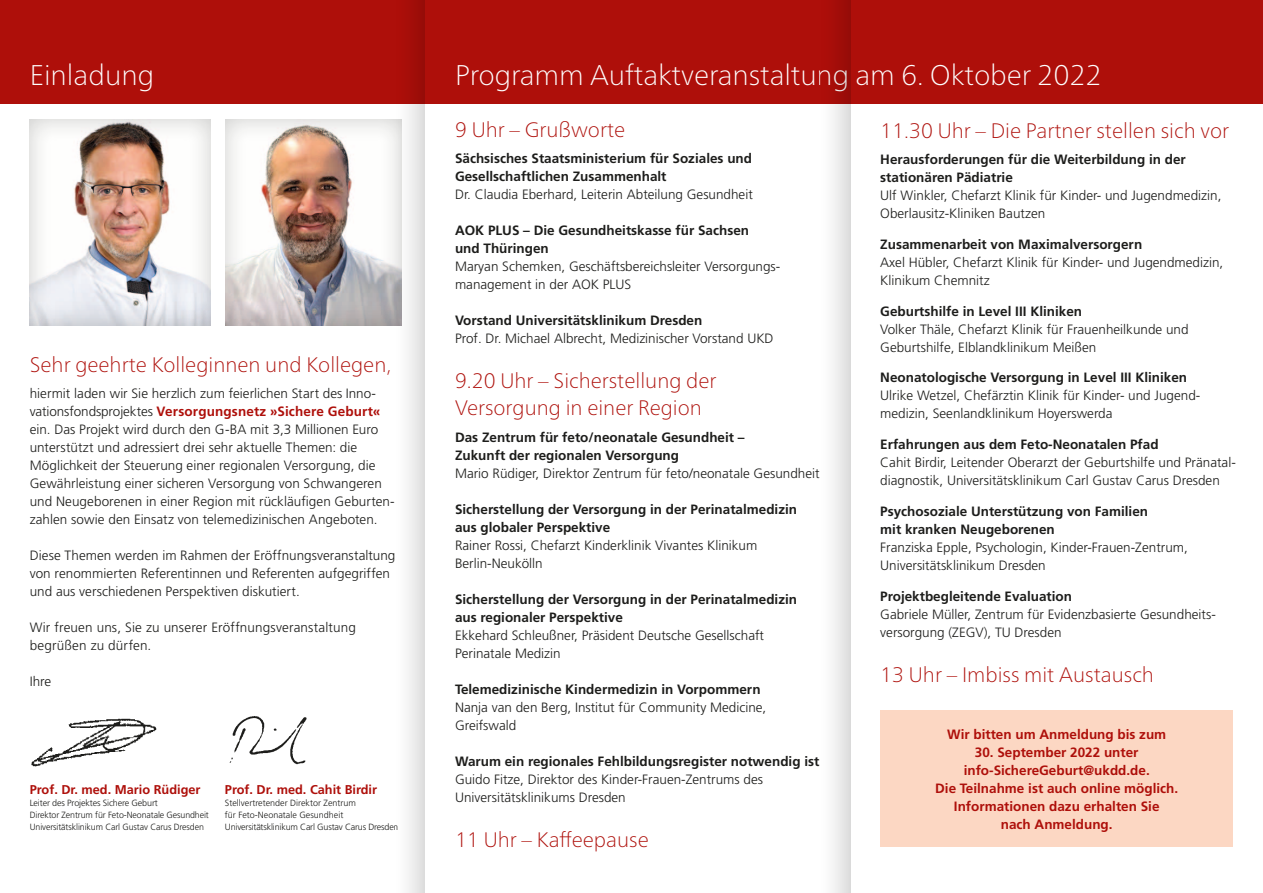
<style>
.page{position:relative;width:1263px;height:893px;background:#fff}
.page>*{position:absolute;margin:0;border:0;box-sizing:border-box;transform-origin:0 0}
.t1{font:100 28.5px "Frutiger Neue LT Pro";letter-spacing:-.005em;color:#fff}
.t2{font:100 21px/27px "Frutiger Neue LT Pro";color:#ae0f0a}
.t3{font:300 13.5px/18px "Frutiger LT";color:#1d1d1b}
.t4{font:700 13.5px/18px "Frutiger LT";color:#1d1d1b}
.t5{font:700 13.5px/18px "Frutiger LT";color:#ae0f0a;text-align:center}
.t6{font:700 12.75px "Frutiger LT";color:#ae0f0a}
.t7{font:300 9px/12px "Frutiger LT";letter-spacing:-.01em;color:#1d1d1b}
.s1{font-weight:700;color:#ae0f0a}
</style>
<div class="page">
<div style="left:0;top:0;width:1263px;height:103px;background:#ae0f0a"></div>
<img style="left:31px;top:718px;width:126px;height:49px">
<img style="left:229px;top:716px;width:78px;height:49px">
<div style="left:30px;top:119px;width:183px;height:209px;background:#1d1d1b;opacity:.22"></div>
<div style="left:880px;top:711px;width:353px;height:136px;background:#fcd7c3"></div>
<div style="left:224px;top:119px;width:179px;height:208px;background:#1d1d1b;opacity:.22"></div>
<svg style="left:821px;top:0;width:29px;height:893px"></svg>
<svg style="left:395px;top:0;width:30px;height:893px"></svg>
<h1 class="t1" style="left:30px;top:58px;width:126px">Einladung</h1>
<h1 class="t1" style="left:455px;top:58px;width:648px">Programm Auftaktveranstaltung am 6. Oktober 2022</h1>
<h2 class="t2" style="left:30px;top:351px;width:363px">Sehr geehrte Kolleginnen und Kollegen,</h2>
<p class="t3" style="left:30px;top:385px;width:367px">hiermit laden wir Sie herzlich zum feierlichen Start des Inno&shy;vationsfondsprojektes <span class="s1">Versorgungsnetz »Sichere -Geburt« </span>ein. Das Projekt wird durch den G-BA mit 3,3 Millionen Euro unterstützt und adressiert drei sehr aktuelle Themen: die Möglichkeit der Steuerung einer regionalen Versorgung, die Gewährleistung einer sicheren Versorgung von Schwangeren und Neugeborenen in einer Region mit rückläufigen Geburten&shy;zahlen sowie den Einsatz von telemedizinischen Angeboten.</p>
<p class="t3" style="left:30px;top:547px;width:367px">Diese Themen werden im Rahmen der Eröffnungsveranstaltung von renommierten Referentinnen und Referenten aufgegriffen und aus verschiedenen Perspektiven diskutiert.</p>
<p class="t3" style="left:30px;top:619px;width:328px">Wir freuen uns, Sie zu unserer Eröffnungsveranstaltung begrüßen zu dürfen.</p>
<p class="t3" style="left:30px;top:673px;width:23px">Ihre</p>
<p class="t6" style="left:30px;top:782px;width:172px">Prof. Dr. med. Mario Rüdiger</p>
<p class="t7" style="left:30px;top:797px;width:181px">Leiter des Projektes Sichere Geburt<br>Direktor Zentrum für Feto-Neonatale Gesundheit<br>Universitätsklinikum Carl Gustav Carus Dresden</p>
<p class="t6" style="left:225px;top:782px;width:154px">Prof. Dr. med. Cahit Birdir</p>
<p class="t7" style="left:225px;top:797px;width:175px">Stellvertretender Direktor Zentrum<br>für Feto-Neonatale Gesundheit<br>Universitätsklinikum Carl Gustav Carus Dresden</p>
<h2 class="t2" style="left:455px;top:116px;width:172px">9 Uhr – Grußworte</h2>
<p class="t4" style="left:455px;top:149px;width:299px">Sächsisches Staatsministerium für Soziales und<br>Gesellschaftlichen Zusammenhalt</p>
<p class="t3" style="left:455px;top:186px;width:299px">Dr. Claudia Eberhard, Leiterin Abteilung Gesundheit</p>
<p class="t4" style="left:455px;top:221px;width:296px">AOK PLUS – Die Gesundheitskasse für Sachsen und Thüringen</p>
<p class="t3" style="left:455px;top:258px;width:326px">Maryan Schemken, Geschäftsbereichsleiter Versorgungs&shy;management in der AOK PLUS</p>
<p class="t4" style="left:455px;top:311px;width:249px">Vorstand Universitätsklinikum Dresden</p>
<p class="t3" style="left:455px;top:330px;width:320px">Prof. Dr. Michael Albrecht, Medizinischer Vorstand UKD</p>
<h2 class="t2" style="left:455px;top:367px;width:263px">9.20 Uhr – Sicherstellung der<br>Versorgung in einer Region</h2>
<p class="t4" style="left:455px;top:428px;width:291px">Das Zentrum für feto/neonatale Gesundheit –<br>Zukunft der regionalen Versorgung</p>
<p class="t3" style="left:455px;top:464px;width:366px">Mario Rüdiger, Direktor Zentrum für feto/neonatale Gesundheit</p>
<p class="t4" style="left:455px;top:500px;width:344px">Sicherstellung der Versorgung in der Perinatalmedizin aus globaler Perspektive</p>
<p class="t3" style="left:455px;top:536px;width:304px">Rainer Rossi, Chefarzt Kinderklinik Vivantes Klinikum<br>Berlin-Neukölln</p>
<p class="t4" style="left:455px;top:590px;width:344px">Sicherstellung der Versorgung in der Perinatalmedizin aus regionaler Perspektive</p>
<p class="t3" style="left:455px;top:626px;width:311px">Ekkehard Schleußner, Präsident Deutsche Gesellschaft<br>Perinatale Medizin</p>
<p class="t4" style="left:455px;top:680px;width:307px">Telemedizinische Kindermedizin in Vorpommern</p>
<p class="t3" style="left:455px;top:698px;width:313px">Nanja van den Berg, Institut für Community Medicine,<br>Greifswald</p>
<p class="t4" style="left:455px;top:752px;width:366px">Warum ein regionales Fehlbildungsregister notwendig ist</p>
<p class="t3" style="left:455px;top:770px;width:310px">Guido Fitze, Direktor des Kinder-Frauen-Zentrums des<br>Universitätsklinikums Dresden</p>
<h2 class="t2" style="left:455px;top:826px;width:195px">11 Uhr – Kaffeepause</h2>
<h2 class="t2" style="left:880px;top:117px;width:350px">11.30 Uhr – Die Partner stellen sich vor</h2>
<p class="t4" style="left:880px;top:151px;width:307px">Herausforderungen für die Weiterbildung in der stationären Pädiatrie</p>
<p class="t3" style="left:880px;top:187px;width:343px">Ulf Winkler, Chefarzt Klinik für Kinder- und Jugendmedizin,<br>Oberlausitz-Kliniken Bautzen</p>
<p class="t4" style="left:880px;top:235px;width:264px">Zusammenarbeit von Maximalversorgern</p>
<p class="t3" style="left:880px;top:253px;width:345px">Axel Hübler, Chefarzt Klinik für Kinder- und Jugendmedizin,<br>Klinikum Chemnitz</p>
<p class="t4" style="left:880px;top:302px;width:203px">Geburtshilfe in Level III Kliniken</p>
<p class="t3" style="left:880px;top:320px;width:310px">Volker Thäle, Chefarzt Klinik für Frauenheilkunde und<br>Geburtshilfe, Elblandklinikum Meißen</p>
<p class="t4" style="left:880px;top:369px;width:308px">Neonatologische Versorgung in Level III Kliniken</p>
<p class="t3" style="left:880px;top:387px;width:320px">Ulrike Wetzel, Chefärztin Klinik für Kinder- und Jugend&shy;medizin, Seenlandklinikum Hoyerswerda</p>
<p class="t4" style="left:880px;top:435px;width:280px">Erfahrungen aus dem Feto-Neonatalen Pfad</p>
<p class="t3" style="left:880px;top:454px;width:357px">Cahit Birdir, Leitender Oberarzt der Geburtshilfe und Pränatal&shy;diagnostik, Universitätsklinikum Carl Gustav Carus Dresden</p>
<p class="t4" style="left:880px;top:502px;width:269px">Psychosoziale Unterstützung von Familien mit kranken Neugeborenen</p>
<p class="t3" style="left:880px;top:538px;width:309px">Franziska Epple, Psychologin, Kinder-Frauen-Zentrum,<br>Universitätsklinikum Dresden</p>
<p class="t4" style="left:880px;top:587px;width:193px">Projektbegleitende Evaluation</p>
<p class="t3" style="left:880px;top:605px;width:336px">Gabriele Müller, Zentrum für Evidenzbasierte Gesundheits&shy;versorgung (ZEGV), TU Dresden</p>
<h2 class="t2" style="left:880px;top:661px;width:275px">13 Uhr – Imbiss mit Austausch</h2>
<p class="t5" style="left:947px;top:725px;width:221px">Wir bitten um Anmeldung bis zum</p>
<p class="t5" style="left:935px;top:743px;width:245px">30. September 2022 unter info-SichereGeburt@ukdd.de.<br>Die Teilnahme ist auch online möglich.<br>Informationen dazu erhalten Sie<br>nach Anmeldung.</p>
</div>
